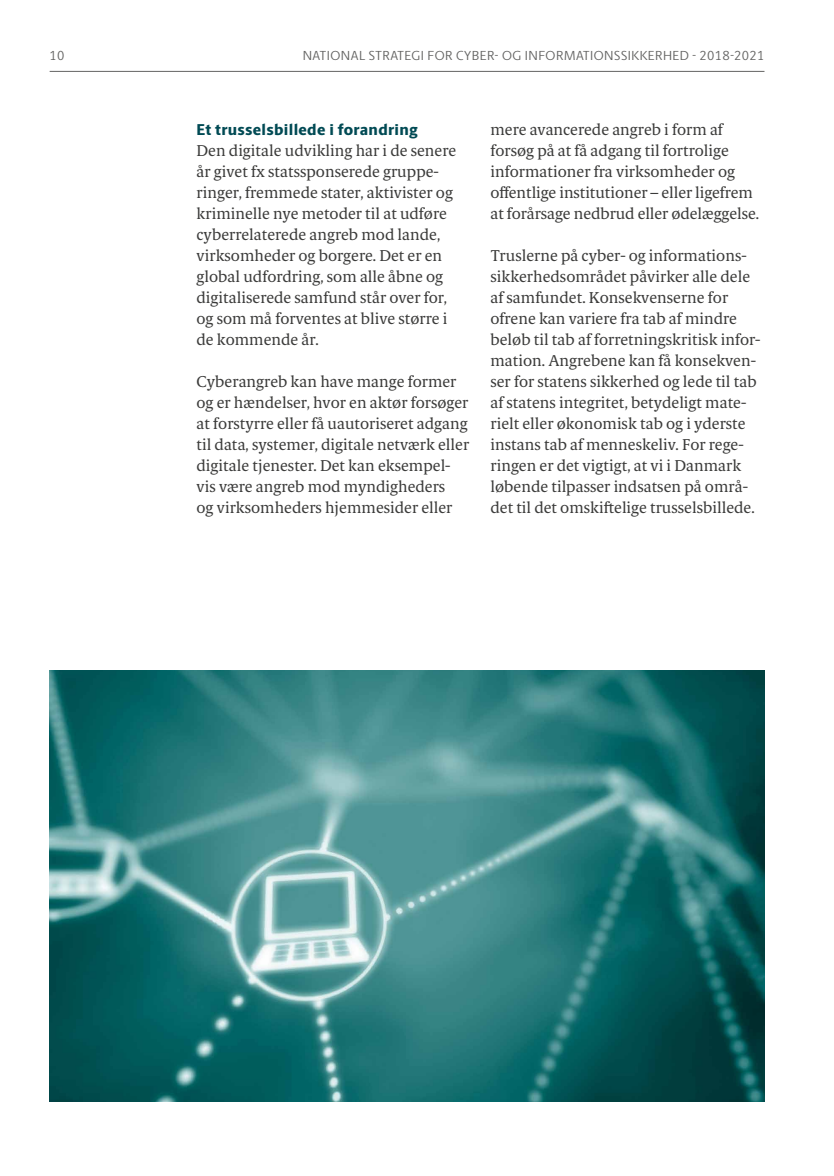
<style>
.page{position:relative;width:834px;height:1176px;background:#fff}
.page>*{position:absolute;margin:0;border:0;box-sizing:border-box;transform-origin:0 0}
.t1{font:15.75px/21px "Berlingske Serif Text";color:#3b3b3a}
.t2{font:800 15.75px "Berlingske Sans";letter-spacing:.02em;color:#004a54}
.t3{font:13.12px "Berlingske Sans";letter-spacing:.04em;color:#636362}
</style>
<div class="page">
<img style="left:50px;top:671px;width:714px;height:430px">
<hr style="left:50px;top:71px;width:714px;height:1px;background:#636362">
<p class="t3" style="left:50px;top:46px;width:17px">10</p>
<p class="t3" style="left:302px;top:46px;width:463px">NATIONAL STRATEGI FOR CYBER- OG INFORMATIONSSIKKERHED - 2018-2021</p>
<p class="t2" style="left:196px;top:118px;width:222px">Et trusselsbillede i forandring</p>
<p class="t1" style="left:196px;top:140px;width:261px">Den digitale udvikling har i de senere år givet fx statssponserede gruppe&shy;ringer, fremmede stater, aktivister og kriminelle nye metoder til at udføre cyberrelaterede angreb mod lande, virksomheder og borgere. Det er en global udfordring, som alle åbne og digitaliserede samfund står over for, og som må forventes at blive større i de kommende år.</p>
<p class="t1" style="left:196px;top:371px;width:274px">Cyberangreb kan have mange former og er hændelser, hvor en aktør forsøger at forstyrre eller få uautoriseret adgang til data, systemer, digitale netværk eller digitale tjenester. Det kan eksempel&shy;vis være angreb mod myndigheders<br>og virksomheders hjemmesider eller</p>
<p class="t1" style="left:490px;top:119px;width:270px">mere avancerede angreb i form af forsøg på at få adgang til fortrolige informationer fra virksomheder og offentlige institutioner – eller ligefrem at forårsage nedbrud eller ødelæggelse.</p>
<p class="t1" style="left:490px;top:245px;width:271px">Truslerne på cyber- og informations&shy;sikkerhedsområdet påvirker alle dele af samfundet. Konsekvenserne for ofrene kan variere fra tab af mindre beløb til tab af forretningskritisk infor&shy;mation. Angrebene kan få konsekven&shy;ser for statens sikkerhed og lede til tab af statens integritet, betydeligt mate&shy;rielt eller økonomisk tab og i yderste instans tab af menneskeliv. For rege&shy;ringen er det vigtigt, at vi i Danmark løbende tilpasser indsatsen på områ&shy;det til det omskiftelige trusselsbillede.</p>
</div>
